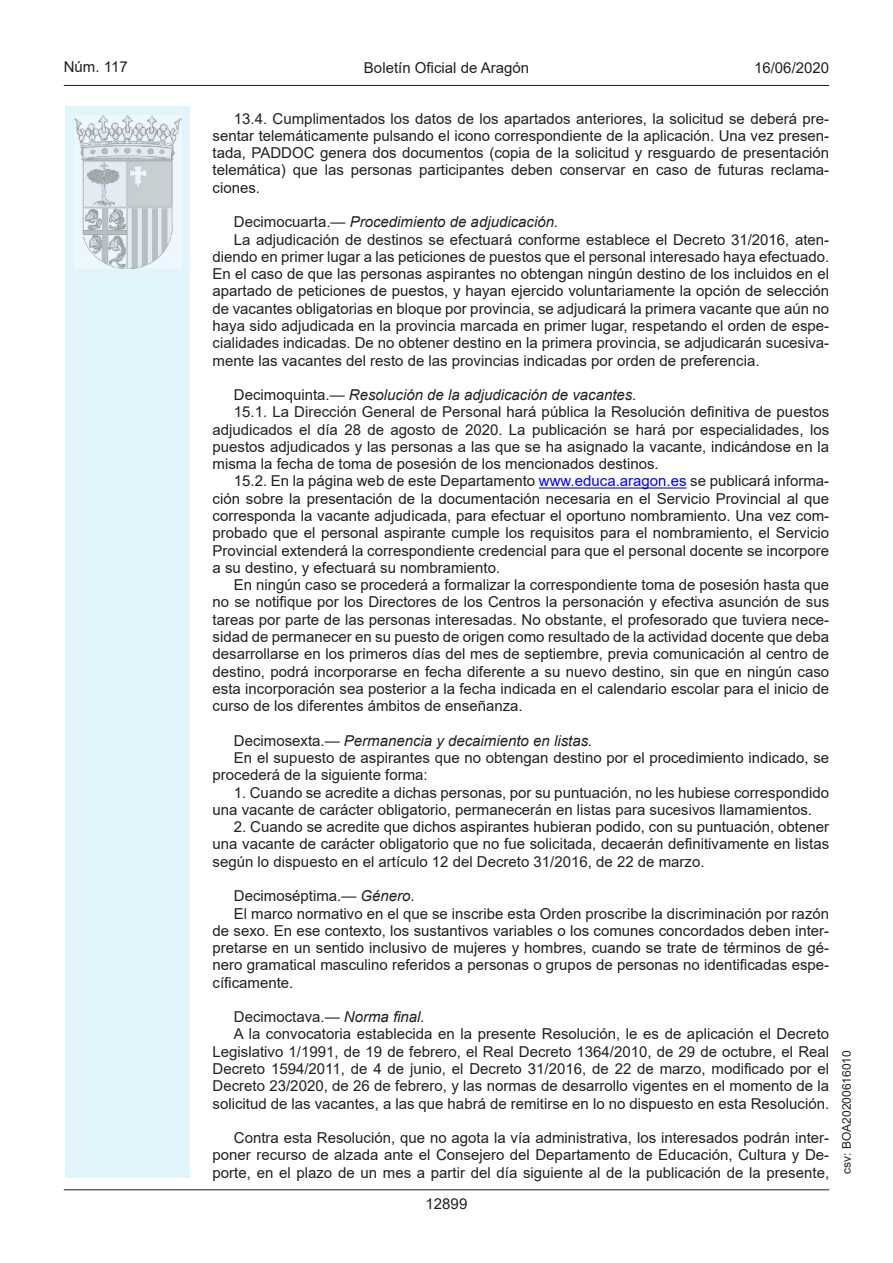
<style>
.page{position:relative;width:893px;height:1263px;background:#fff}
.page>*{position:absolute;margin:0;border:0;box-sizing:border-box;transform-origin:0 0}
.inicio_de_parrafo{font:15px/17.2px "Arial";color:#231f20;text-align:justify}
.inicio_de_parrafo-2{font:italic 15px "Arial";color:#231f20}
.t1{font:15px "Arial MT2";color:#231f20}
.t2{font:12px "Arial MT2";color:#231f20}
.s1{font-style:normal}
.s2{color:#00f}
.s3{font-style:italic}
.s4{font-family:"Arial MT2"}
.s5{font-family:"Arial Italic MT2"}
</style>
<div class="page">
<div style="left:65px;top:106px;width:125px;height:1072px;background:#e1f4fc"></div>
<img style="left:75px;top:115px;width:106px;height:153px">
<hr style="left:64px;top:85px;width:765px;height:1px;background:#231f20">
<hr style="left:64px;top:1189px;width:765px;height:1px;background:#231f20">
<hr style="left:539px;top:487px;width:148px;height:2px;background:#00f">
<p class="t1" style="left:64px;top:57px;width:65px">Núm. 117</p>
<p class="inicio_de_parrafo" style="left:364px;top:59px;width:167px">Boletín Oficial de Aragón</p>
<p class="t1" style="left:754px;top:57px;width:77px">16/06/2020</p>
<p class="inicio_de_parrafo" style="left:213px;top:110px;width:618px;text-indent:21px">13.4. Cumplimentados los datos de los apartados anteriores, la solicitud se deberá pre&shy;sentar telemáticamente pulsando el icono correspondiente de la aplicación. Una vez presen&shy;tada, PADDOC genera dos documentos (copia de la solicitud y resguardo de presentación telemática) que las personas participantes deben conservar en caso de futuras reclama&shy;ciones.</p>
<p class="inicio_de_parrafo-2" style="left:234px;top:212px;width:326px"><span class="s1">Decimocuarta.—</span> Procedimiento de adjudicación.</p>
<p class="inicio_de_parrafo" style="left:213px;top:231px;width:618px;text-indent:21px">La adjudicación de destinos se efectuará conforme establece el Decreto 31/2016, aten&shy;diendo en primer lugar a las peticiones de puestos que el personal interesado haya efectuado.<br>En el caso de que las personas aspirantes no obtengan ningún destino de los incluidos en el apartado de peticiones de puestos, y hayan ejercido voluntariamente la opción de selección de vacantes obligatorias en bloque por provincia, se adjudicará la primera vacante que aún no haya sido adjudicada en la provincia marcada en primer lugar, respetando el orden de espe&shy;cialidades indicadas. De no obtener destino en la primera provincia, se adjudicarán sucesiva&shy;mente las vacantes del resto de las provincias indicadas por orden de preferencia.</p>
<p class="inicio_de_parrafo-2" style="left:234px;top:385px;width:404px"><span class="s1">Decimoquinta.—</span> Resolución de la adjudicación de vacantes.</p>
<p class="inicio_de_parrafo" style="left:213px;top:403px;width:618px;text-indent:21px">15.1. La Dirección General de Personal hará pública la Resolución definitiva de puestos adjudicados el día 28 de agosto de 2020. La publicación se hará por especialidades, los puestos adjudicados y las personas a las que se ha asignado la vacante, indicándose en la misma la fecha de toma de posesión de los mencionados destinos.</p>
<p class="inicio_de_parrafo" style="left:213px;top:472px;width:618px;text-indent:21px">15.2. En la página web de este Departamento <span class="s2">www.educa.aragon.es</span> se publicará informa&shy;ción sobre la presentación de la documentación necesaria en el Servicio Provincial al que corresponda la vacante adjudicada, para efectuar el oportuno nombramiento. Una vez com&shy;probado que el personal aspirante cumple los requisitos para el nombramiento, el Servicio Provincial extenderá la correspondiente credencial para que el personal docente se incorpore a su destino, y efectuará su nombramiento.</p>
<p class="inicio_de_parrafo" style="left:213px;top:576px;width:618px;text-indent:21px">En ningún caso se procederá a formalizar la correspondiente toma de posesión hasta que no se notifique por los Directores de los Centros la personación y efectiva asunción de sus tareas por parte de las personas interesadas. No obstante, el profesorado que tuviera nece&shy;sidad de permanecer en su puesto de origen como resultado de la actividad docente que deba desarrollarse en los primeros días del mes de septiembre, previa comunicación al centro de destino, podrá incorporarse en fecha diferente a su nuevo destino, sin que en ningún caso esta incorporación sea posterior a la fecha indicada en el calendario escolar para el inicio de curso de los diferentes ámbitos de enseñanza.</p>
<p class="inicio_de_parrafo-2" style="left:234px;top:731px;width:360px"><span class="s1">Decimosexta.—</span> Permanencia y decaimiento en listas.</p>
<p class="inicio_de_parrafo" style="left:213px;top:749px;width:618px;text-indent:21px">En el supuesto de aspirantes que no obtengan destino por el procedimiento indicado, se procederá de la siguiente forma:</p>
<p class="inicio_de_parrafo" style="left:213px;top:783px;width:618px;text-indent:21px">1. Cuando se acredite a dichas personas, por su puntuación, no les hubiese correspondido una vacante de carácter obligatorio, permanecerán en listas para sucesivos llamamientos.</p>
<p class="inicio_de_parrafo" style="left:213px;top:818px;width:618px;text-indent:21px">2. Cuando se acredite que dichos aspirantes hubieran podido, con su puntuación, obtener una vacante de carácter obligatorio que no fue solicitada, decaerán definitivamente en listas según lo dispuesto en el artículo 12 del Decreto 31/2016, de 22 de marzo.</p>
<p class="inicio_de_parrafo" style="left:234px;top:887px;width:182px">Decimoséptima.— <span class="s3">Género</span><span class="s4">.</span></p>
<p class="inicio_de_parrafo" style="left:213px;top:904px;width:618px;text-indent:21px">El marco normativo en el que se inscribe esta Orden proscribe la discriminación por razón de sexo. En ese contexto, los sustantivos variables o los comunes concordados deben inter&shy;pretarse en un sentido inclusivo de mujeres y hombres, cuando se trate de términos de gé&shy;nero gramatical masculino referidos a personas o grupos de personas no identificadas espe&shy;cíficamente.</p>
<p class="inicio_de_parrafo" style="left:234px;top:1008px;width:192px">Decimoctava.— <span class="s5">Norma final.</span></p>
<p class="inicio_de_parrafo" style="left:213px;top:1025px;width:618px;text-indent:21px">A la convocatoria establecida en la presente Resolución, le es de aplicación el Decreto Legislativo 1/1991, de 19 de febrero, el Real Decreto 1364/2010, de 29 de octubre, el Real Decreto 1594/2011, de 4 de junio, el Decreto 31/2016, de 22 de marzo, modificado por el Decreto 23/2020, de 26 de febrero, y las normas de desarrollo vigentes en el momento de la solicitud de las vacantes, a las que habrá de remitirse en lo no dispuesto en esta Resolución.</p>
<p class="inicio_de_parrafo" style="left:213px;top:1129px;width:618px;text-indent:21px">Contra esta Resolución, que no agota la vía administrativa, los interesados podrán inter&shy;poner recurso de alzada ante el Consejero del Departamento de Educación, Cultura y De&shy;porte, en el plazo de un mes a partir del día siguiente al de la publicación de la presente,</p>
<p class="t1" style="left:426px;top:1193px;width:43px">12899</p>
<p class="t2" style="left:838px;top:1174px;width:125px;rotate:-90deg">csv: BOA20200616010</p>
</div>
